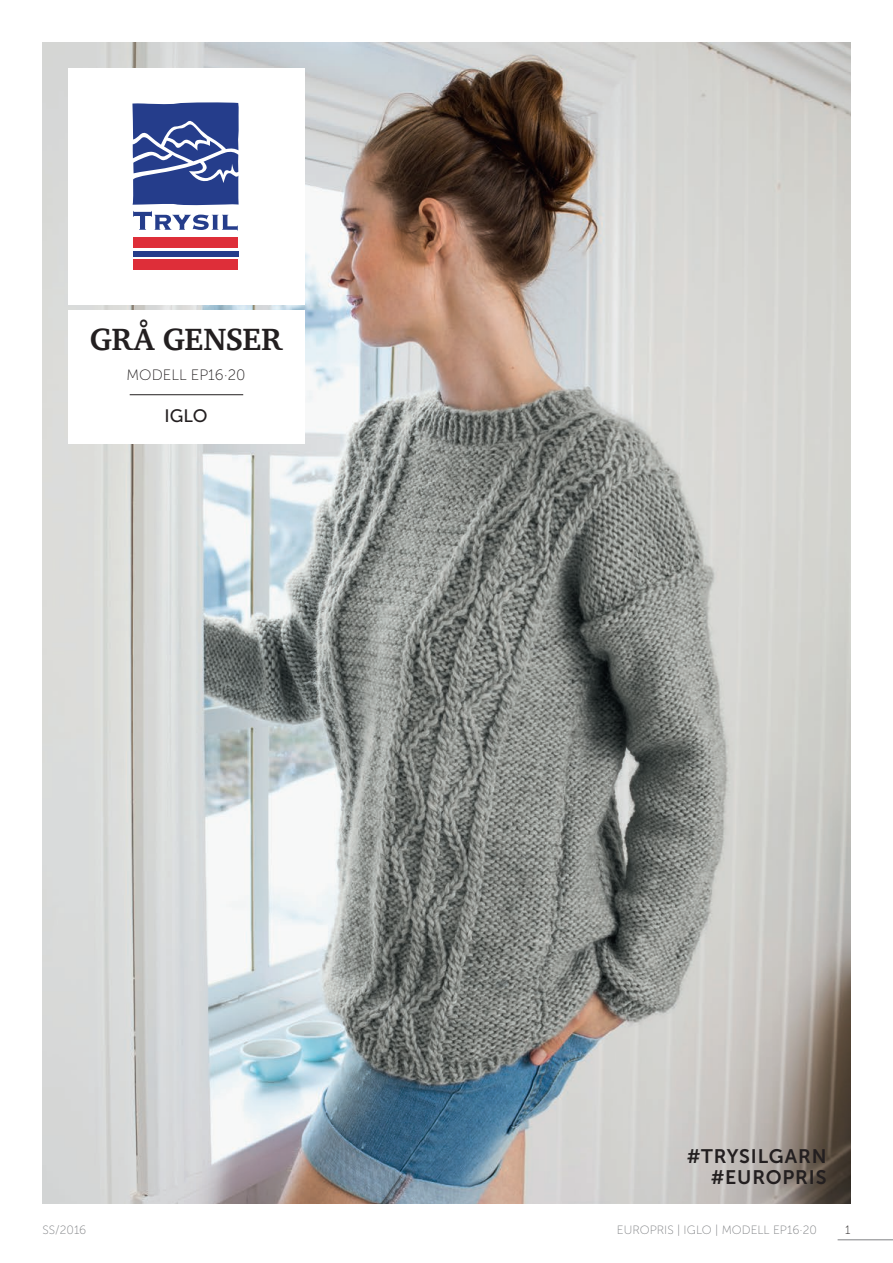
<style>
.page{position:relative;width:893px;height:1263px;background:#fff}
.page>*{position:absolute;margin:0;border:0;box-sizing:border-box;transform-origin:0 0}
.t1{font:700 31.5px "Charter";letter-spacing:-.02em;color:#231f20}
.t2{font:19.5px "Museo Sans 700";letter-spacing:.04em;color:#231f20}
.Ulltyper{font:18px "Museo Sans 500";color:#231f20}
.Ulltyper-2{font:15px "Museo Sans 100";color:#231f20}
.t3{font:12px "Museo Sans 100";color:#808285}
.t4{font:12px "Museo Sans 100";color:#231f20}
</style>
<div class="page">
<hr style="left:838px;top:1239px;width:55px;height:1px;background:#808285">
<img style="left:43px;top:43px;width:807px;height:1160px">
<div style="left:68px;top:310px;width:236px;height:133px;background:#fff"></div>
<hr style="left:130px;top:394px;width:113px;height:1px;background:#231f20">
<div style="left:68px;top:68px;width:236px;height:236px;background:#fff"></div>
<svg style="left:132px;top:102px;width:107px;height:129px"></svg>
<div style="left:133px;top:259px;width:105px;height:10px;background:#de2e39"></div>
<div style="left:133px;top:238px;width:105px;height:10px;background:#de2e39"></div>
<div style="left:133px;top:251px;width:105px;height:5px;background:#253d8b"></div>
<p class="t1" style="left:90px;top:312px;width:194px">GRÅ GENSER</p>
<p class="Ulltyper-2" style="left:127px;top:367px;width:120px">MODELL EP16∙20</p>
<p class="Ulltyper" style="left:165px;top:406px;width:44px">IGLO</p>
<p class="t2" style="left:687px;top:1145px;width:141px">#TRYSILGARN</p>
<p class="t2" style="left:711px;top:1166px;width:117px">#EUROPRIS</p>
<p class="t3" style="left:43px;top:1223px;width:45px">SS/2016</p>
<p class="t3" style="left:617px;top:1223px;width:201px">EUROPRIS | IGLO | MODELL EP16∙20</p>
<p class="t4" style="left:845px;top:1223px;width:7px">1</p>
</div>
